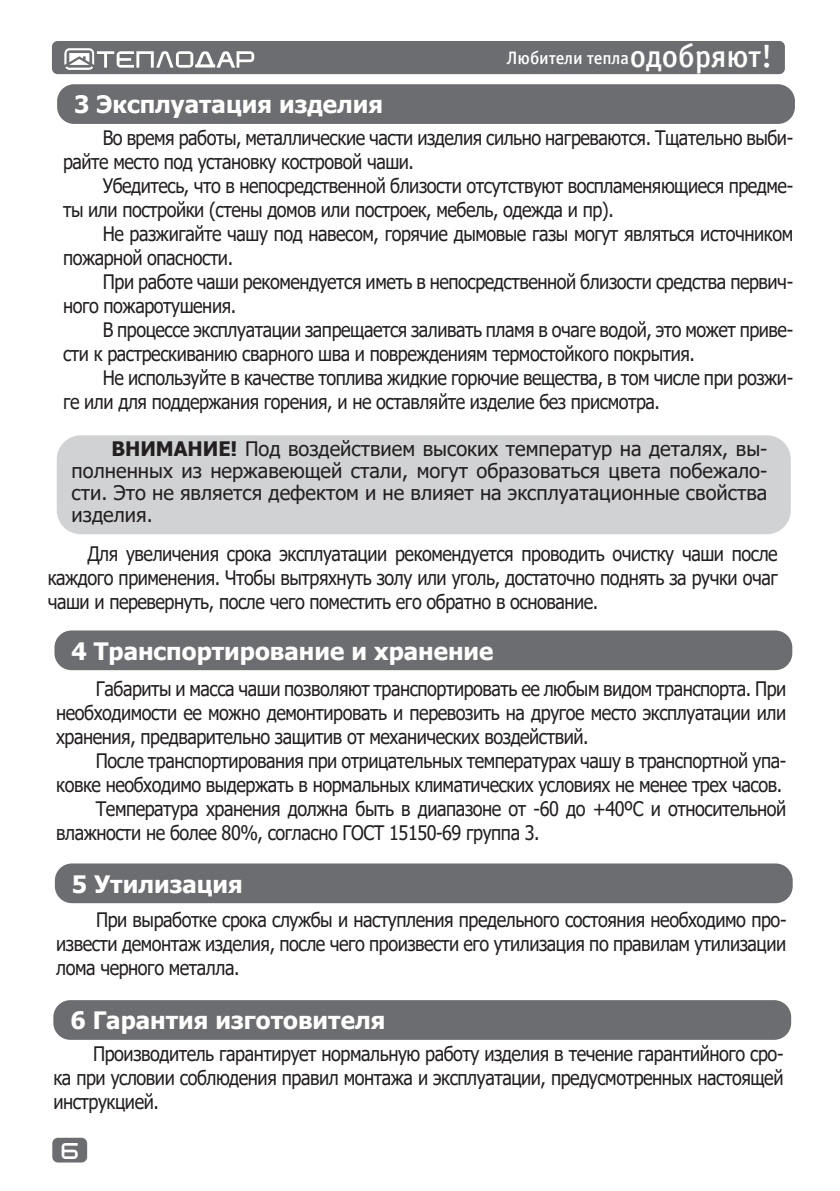
<style>
.page{position:relative;width:840px;height:1191px;background:#fff}
.page>*{position:absolute;margin:0;border:0;box-sizing:border-box;transform-origin:0 0}
.t1{font:700 24px "Tahoma";color:#fff}
.t2{font:20px/24px "Tahoma";letter-spacing:-.025em;color:#231f20;scale:.9 1}
.t3{font:20px/22px "Tahoma";letter-spacing:-.025em;color:#231f20;text-align:justify}
.t4{font:18px "Officina Sans Medium C";letter-spacing:-.005em;color:#fff}
.t5{font:16px "teplodar";color:#fff}
.s1{font-size:32px}
.s2{font-weight:700}
</style>
<div class="page">
<div style="left:52px;top:1137px;width:35px;height:25px;background:#6c6d70;border-radius:6px"></div>
<div style="left:52px;top:41px;width:732px;height:33px;background:#6c6d70;border-radius:6px"></div>
<svg style="left:64px;top:48px;width:190px;height:22px"></svg>
<div style="left:53px;top:1000px;width:737px;height:39px;background:#6c6d70;border-radius:17px"></div>
<div style="left:55px;top:863px;width:737px;height:40px;background:#6c6d70;border-radius:17px"></div>
<div style="left:54px;top:630px;width:737px;height:40px;background:#6c6d70;border-radius:17px"></div>
<div style="left:57px;top:435px;width:733px;height:99px;background:#d1d2d4;border-radius:24px"></div>
<div style="left:57px;top:84px;width:737px;height:40px;background:#6c6d70;border-radius:17px"></div>
<p class="t4" style="left:506px;top:48px;width:267px">Любители тепла<span class="s1">одобряют!</span></p>
<p class="t1" style="left:74px;top:88px;width:310px">3 Эксплуатация изделия</p>
<p class="t2" style="left:63px;top:127px;width:812px;text-indent:40px">Во время работы, металлические части изделия сильно нагреваются. Тщательно выби&shy;райте место под установку костровой чаши.</p>
<p class="t2" style="left:63px;top:175px;width:812px;text-indent:40px">Убедитесь, что в непосредственной близости отсутствуют воспламеняющиеся предме&shy;ты или постройки (стены домов или построек, мебель, одежда и пр).</p>
<p class="t2" style="left:63px;top:223px;width:812px;text-indent:40px">Не разжигайте чашу под навесом, горячие дымовые газы могут являться источником пожарной опасности.</p>
<p class="t2" style="left:63px;top:271px;width:812px;text-indent:40px">При работе чаши рекомендуется иметь в непосредственной близости средства первич&shy;ного пожаротушения.</p>
<p class="t2" style="left:63px;top:319px;width:812px;text-indent:40px">В процессе эксплуатации запрещается заливать пламя в очаге водой, это может приве&shy;сти к растрескиванию сварного шва и повреждениям термостойкого покрытия.</p>
<p class="t2" style="left:63px;top:367px;width:812px;text-indent:40px">Не используйте в качестве топлива жидкие горючие вещества, в том числе при розжи&shy;ге или для поддержания горения, и не оставляйте изделие без присмотра.</p>
<p class="t3" style="left:72px;top:439px;width:697px;text-indent:40px"><span class="s2">ВНИМАНИЕ!</span> Под воздействием высоких температур на деталях, вы&shy;полненных из нержавеющей стали, могут образоваться цвета побежало&shy;сти. Это не является дефектом и не влияет на эксплуатационные свойства изделия.</p>
<p class="t2" style="left:48px;top:542px;width:812px;text-align:justify;text-indent:40px">Для увеличения срока эксплуатации рекомендуется проводить очистку чаши после каждого применения. Чтобы вытряхнуть золу или уголь, достаточно поднять за ручки очаг чаши и перевернуть, после чего поместить его обратно в основание.</p>
<p class="t1" style="left:71px;top:634px;width:423px">4 Транспортирование и хранение</p>
<p class="t2" style="left:56px;top:677px;width:812px;text-align:justify;text-indent:40px">Габариты и масса чаши позволяют транспортировать ее любым видом транспорта. При необходимости ее можно демонтировать и перевозить на другое место эксплуатации или хранения, предварительно защитив от механических воздействий.</p>
<p class="t2" style="left:56px;top:749px;width:812px;text-align:right">После транспортирования при отрицательных температурах чашу в транспортной упа&shy;ковке необходимо выдержать в нормальных климатических условиях не менее трех часов.</p>
<p class="t2" style="left:56px;top:797px;width:812px;text-indent:40px">Температура хранения должна быть в диапазоне от -60 до +40ºС и относительной влажности не более 80%, согласно ГОСТ 15150-69 группа 3.</p>
<p class="t1" style="left:72px;top:867px;width:172px">5 Утилизация</p>
<p class="t2" style="left:56px;top:909px;width:812px;text-align:justify;text-indent:40px">При выработке срока службы и наступления предельного состояния необходимо про&shy;извести демонтаж изделия, после чего произвести его утилизация по правилам утилизации лома черного металла.</p>
<p class="t1" style="left:70px;top:1003px;width:316px">6 Гарантия изготовителя</p>
<p class="t2" style="left:53px;top:1043px;width:812px;text-align:justify;text-indent:40px">Производитель гарантирует нормальную работу изделия в течение гарантийного сро&shy;ка при условии соблюдения правил монтажа и эксплуатации, предусмотренных настоящей инструкцией.</p>
<p class="t5" style="left:62px;top:1143px;width:18px">6</p>
</div>
